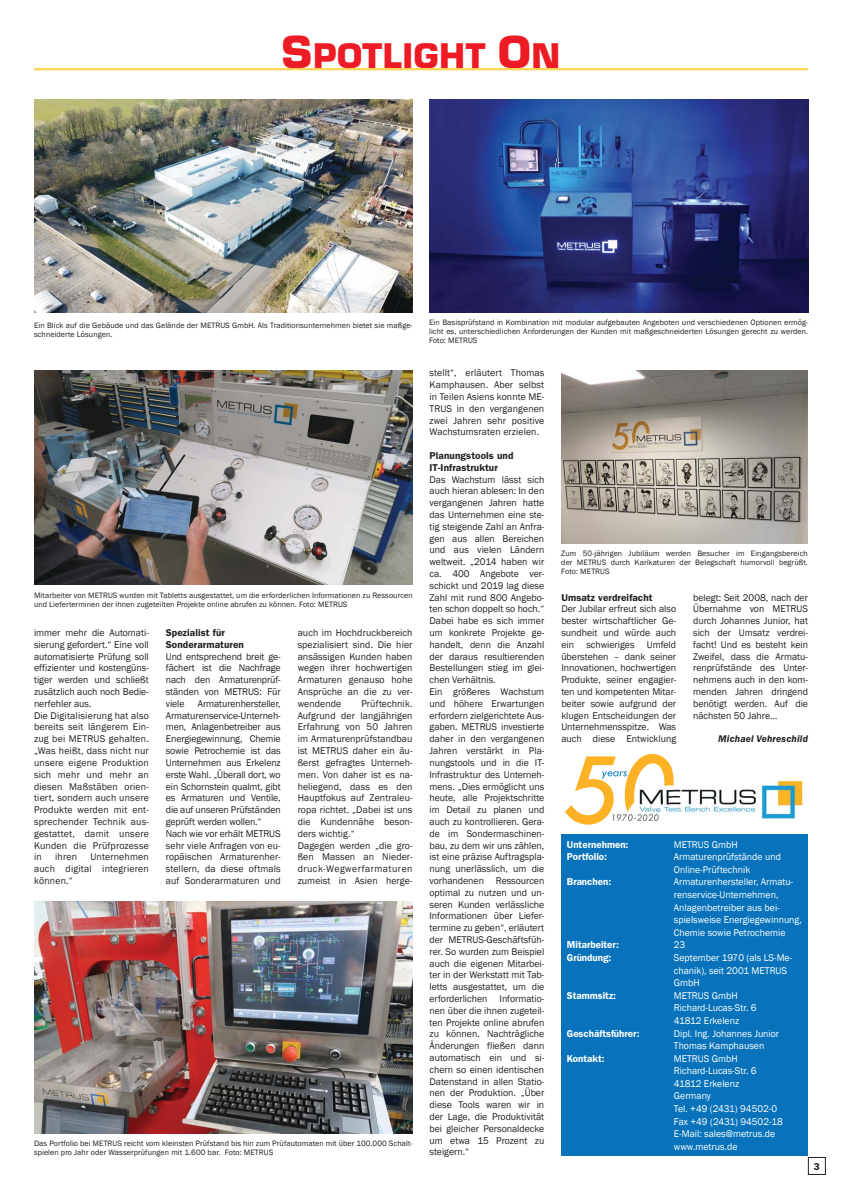
<style>
.page{position:relative;width:842px;height:1191px;background:#fff}
.page>*{position:absolute;margin:0;border:0;box-sizing:border-box;transform-origin:0 0}
.t1{font:700 33px "Eurostile";letter-spacing:.015em;color:#ed1c24}
.t2{font:10px/11.8px "Franklin Gothic";color:#231f20;text-align:justify}
.t3{font:10px/12.6px "Franklin Gothic";color:#fff}
.t4{font:10px/11.8px "Franklin Gothic";letter-spacing:.02em;color:#231f20}
.t5{font:600 10px "Franklin Gothic";color:#fff}
.t6{font:600 10px/11.8px "Franklin Gothic";letter-spacing:.01em;color:#231f20}
.t7{font:italic 600 10px "Franklin Gothic";letter-spacing:.02em;color:#231f20}
.t8{font:8px/9px "Franklin Gothic";letter-spacing:.01em;color:#231f20}
.s1{font-size:43px}
</style>
<div class="page">
<div style="left:808px;top:1157px;width:18px;height:18px;border:1px solid #231f20"></div>
<hr style="left:34px;top:68px;width:774px;height:2px;background:#ffd64f">
<img style="left:34px;top:99px;width:378px;height:213px">
<img style="left:561px;top:371px;width:247px;height:172px">
<img style="left:34px;top:902px;width:378px;height:231px">
<img style="left:429px;top:99px;width:379px;height:213px">
<img style="left:34px;top:371px;width:378px;height:214px">
<div style="left:561px;top:834px;width:247px;height:321px;background:#0873ba"></div>
<img style="left:583px;top:753px;width:223px;height:72px">
<img style="left:565px;top:754px;width:109px;height:70px">
<img style="left:612px;top:814px;width:47px;height:7px">
<img style="left:602px;top:771px;width:25px;height:8px">
<h1 class="t1" style="left:282px;top:44px;width:280px"><span class="s1">S</span>POTLIGHT <span class="s1">O</span>N</h1>
<p class="t8" style="left:34px;top:320px;width:380px">Ein Blick auf die Gebäude und das Gelände der METRUS GmbH. Als Traditionsunternehmen bietet sie maßge&shy;schneiderte Lösungen.</p>
<p class="t8" style="left:34px;top:590px;width:380px">Mitarbeiter von METRUS wurden mit Tabletts ausgestattet, um die erforderlichen Informationen zu Ressourcen und Lieferterminen der ihnen zugeteilten Projekte online abrufen zu können. Foto: METRUS</p>
<p class="t4" style="left:34px;top:626px;width:116px">immer mehr die Automati&shy;sierung gefordert.“ Eine voll automatisierte Prüfung soll effizienter und kostengüns&shy;tiger werden und schließt zusätzlich auch noch Bedie&shy;nerfehler aus.<br>Die Digitalisierung hat also bereits seit längerem Ein&shy;zug bei METRUS gehalten. „Was heißt, dass nicht nur unsere eigene Produktion sich mehr und mehr an diesen Maßstäben orien&shy;tiert, sondern auch unsere<br>Produkte werden mit ent&shy;sprechender Technik aus&shy;gestattet, damit unsere<br>Kunden die Prüfprozesse in</p>
<p class="t6" style="left:166px;top:627px;width:80px">Spezialist für<br>Sonderarmaturen</p>
<p class="t2" style="left:166px;top:650px;width:116px">Und entsprechend breit ge&shy;fächert ist die Nachfrage nach den Armaturenprüf&shy;ständen von METRUS: Für viele</p>
<p class="t2" style="left:298px;top:626px;width:116px">auch im Hochdruckbereich spezialisiert sind. Die hier ansässigen Kunden haben wegen ihrer hochwertigen Armaturen genauso hohe Ansprüche an die zu ver&shy;wendende</p>
<p class="t2" style="left:298px;top:697px;width:116px;text-align:left;text-indent:64px">Prüftechnik.<br>Aufgrund der langjährigen<br>Erfahrung von 50 Jahren im Armaturenprüfstandbau ist METRUS daher ein äu&shy;ßerst gefragtes Unterneh&shy;men. Von daher ist es na&shy;heliegend, dass es den<br>Hauptfokus auf Zentraleu&shy;ropa richtet. „Dabei ist uns die Kundennähe beson&shy;ders wichtig.“<br>Dagegen werden „die gro&shy;ßen Massen an Nieder&shy;druck-Wegwerfarmaturen zumeist in Asien herge-</p>
<p class="t2" style="left:166px;top:697px;width:116px;text-align:left;text-indent:32px">Armaturenhersteller,<br>Armaturenservice-Unterneh&shy;men, Anlagenbetreiber aus<br>Energiegewinnung, Chemie sowie Petrochemie ist das<br>Unternehmen aus Erkelenz erste Wahl. „Überall dort, wo ein Schornstein qualmt, gibt es Armaturen und Ventile, die auf unseren Prüfständen geprüft werden wollen.“<br>Nach wie vor erhält METRUS sehr viele Anfragen von eu&shy;ropäischen Armaturenher&shy;stellern, da diese oftmals auf Sonderarmaturen und</p>
<p class="t2" style="left:34px;top:851px;width:116px;text-indent:56px">Unternehmen auch digital integrieren können.“</p>
<p class="t2" style="left:55px;top:851px;width:23px">ihren</p>
<p class="t8" style="left:34px;top:1139px;width:380px">Das Portfolio bei METRUS reicht vom kleinsten Prüfstand bis hin zum Prüfautomaten mit über 100.000 Schalt&shy;spielen pro Jahr oder Wasserprüfungen mit 1.600 bar. Foto: METRUS</p>
<p class="t8" style="left:429px;top:317px;width:380px;text-align:justify">Ein Basisprüfstand in Kombination mit modular aufgebauten Angeboten und verschiedenen Optionen ermög&shy;licht es, unterschiedlichen Anforderungen der Kunden mit maßgeschneiderten Lösungen gerecht zu werden.<br>Foto: METRUS</p>
<p class="t2" style="left:429px;top:367px;width:116px">stellt“, erläutert Thomas Kamphausen. Aber selbst in Teilen Asiens konnte ME-TRUS in den vergangenen zwei Jahren sehr positive Wachstumsraten erzielen.</p>
<p class="t6" style="left:429px;top:450px;width:86px">Planungstools und<br>IT-Infrastruktur</p>
<p class="t2" style="left:429px;top:473px;width:116px;text-align:left">Das Wachstum lässt sich auch hieran ablesen: In den vergangenen Jahren hatte das Unternehmen eine ste&shy;tig steigende Zahl an Anfra&shy;gen aus allen Bereichen und aus vielen Ländern weltweit. „2014 haben wir ca. 400 Angebote ver&shy;schickt und 2019 lag diese<br>Zahl mit rund 800 Angebo&shy;ten schon doppelt so hoch.“<br>Dabei habe es sich immer um konkrete Projekte ge&shy;handelt, denn die Anzahl der daraus resultierenden<br>Bestellungen stieg im glei&shy;chen Verhältnis.<br>Ein größeres Wachstum und höhere Erwartungen erfordern zielgerichtete Aus&shy;gaben. METRUS investierte daher in den vergangenen<br>Jahren verstärkt in Pla&shy;nungstools und in die IT-<br>Infrastruktur des Unterneh&shy;mens. „Dies ermöglicht uns heute, alle Projektschritte im Detail zu planen und auch zu kontrollieren. Gera&shy;de im Sondermaschinen&shy;bau, zu dem wir uns zählen, ist eine präzise Auftragspla&shy;nung unerlässlich, um die vorhandenen Ressourcen optimal zu nutzen und un&shy;seren Kunden verlässliche<br>Informationen über Liefer&shy;termine zu geben“, erläutert der METRUS-Geschäftsfüh&shy;rer. So wurden zum Beispiel auch die eigenen Mitarbei&shy;ter in der Werkstatt mit Tab&shy;letts ausgestattet, um die erforderlichen Informatio&shy;nen über die ihnen zugeteil&shy;ten Projekte online abrufen zu können. Nachträgliche<br>Änderungen fließen dann automatisch ein und si&shy;chern so einen identischen<br>Datenstand in allen Statio&shy;nen der Produktion. „Über diese Tools waren wir in der Lage, die Produktivität bei gleicher Personaldecke um etwa 15 Prozent zu steigern.“</p>
<p class="t8" style="left:561px;top:548px;width:248px;text-align:justify">Zum 50-jährigen Jubiläum werden Besucher im Eingangsbereich der METRUS durch Karikaturen der Belegschaft humorvoll begrüßt.<br>Foto: METRUS</p>
<p class="t6" style="left:561px;top:592px;width:93px">Umsatz verdreifacht</p>
<p class="t2" style="left:561px;top:603px;width:116px">Der Jubilar erfreut sich also bester wirtschaftlicher Ge&shy;sundheit und würde auch ein schwieriges Umfeld überstehen – dank seiner Innovationen, hochwertigen Produkte, seiner engagier&shy;ten und kompetenten Mitar&shy;beiter sowie aufgrund der klugen Entscheidungen der Unternehmensspitze. Was auch diese Entwicklung</p>
<p class="t2" style="left:693px;top:591px;width:116px">belegt: Seit 2008, nach der Übernahme von METRUS durch Johannes Junior, hat sich der Umsatz verdrei&shy;facht! Und es besteht kein Zweifel, dass die Armatu&shy;renprüfstände des Unter&shy;nehmens auch in den kom&shy;menden Jahren dringend benötigt werden. Auf die nächsten 50 Jahre…</p>
<p class="t7" style="left:718px;top:735px;width:91px">Michael Vehreschild</p>
<p class="t5" style="left:567px;top:840px;width:63px">Unternehmen:</p>
<p class="t3" style="left:674px;top:837px;width:65px">METRUS GmbH</p>
<p class="t5" style="left:567px;top:853px;width:42px">Portfolio:</p>
<p class="t3" style="left:674px;top:850px;width:109px">Armaturenprüfstände und<br>Online-Prüftechnik</p>
<p class="t5" style="left:567px;top:878px;width:46px">Branchen:</p>
<p class="t3" style="left:674px;top:875px;width:129px">Armaturenhersteller, Armatu&shy;renservice-Unternehmen,<br>Anlagenbetreiber aus bei&shy;spielsweise Energiegewinnung,<br>Chemie sowie Petrochemie</p>
<p class="t5" style="left:567px;top:941px;width:54px">Mitarbeiter:</p>
<p class="t3" style="left:674px;top:938px;width:13px">23</p>
<p class="t5" style="left:567px;top:954px;width:46px">Gründung:</p>
<p class="t3" style="left:674px;top:951px;width:120px">September 1970 (als LS-Me&shy;chanik), seit 2001 METRUS<br>GmbH</p>
<p class="t5" style="left:567px;top:991px;width:51px">Stammsitz:</p>
<p class="t3" style="left:674px;top:989px;width:84px">METRUS GmbH<br>Richard-Lucas-Str. 6<br>41812 Erkelenz</p>
<p class="t5" style="left:567px;top:1029px;width:74px">Geschäftsführer:</p>
<p class="t3" style="left:674px;top:1026px;width:107px">Dipl. Ing. Johannes Junior<br>Thomas Kamphausen</p>
<p class="t5" style="left:567px;top:1054px;width:39px">Kontakt:</p>
<p class="t3" style="left:674px;top:1052px;width:111px">METRUS GmbH<br>Richard-Lucas-Str. 6<br>41812 Erkelenz<br>Germany<br>Tel. +49 (2431) 94502-0<br>Fax +49 (2431) 94502-18<br>E-Mail: sales@metrus.de www.metrus.de</p>
<p class="t6" style="left:814px;top:1161px;width:7px">3</p>
</div>
